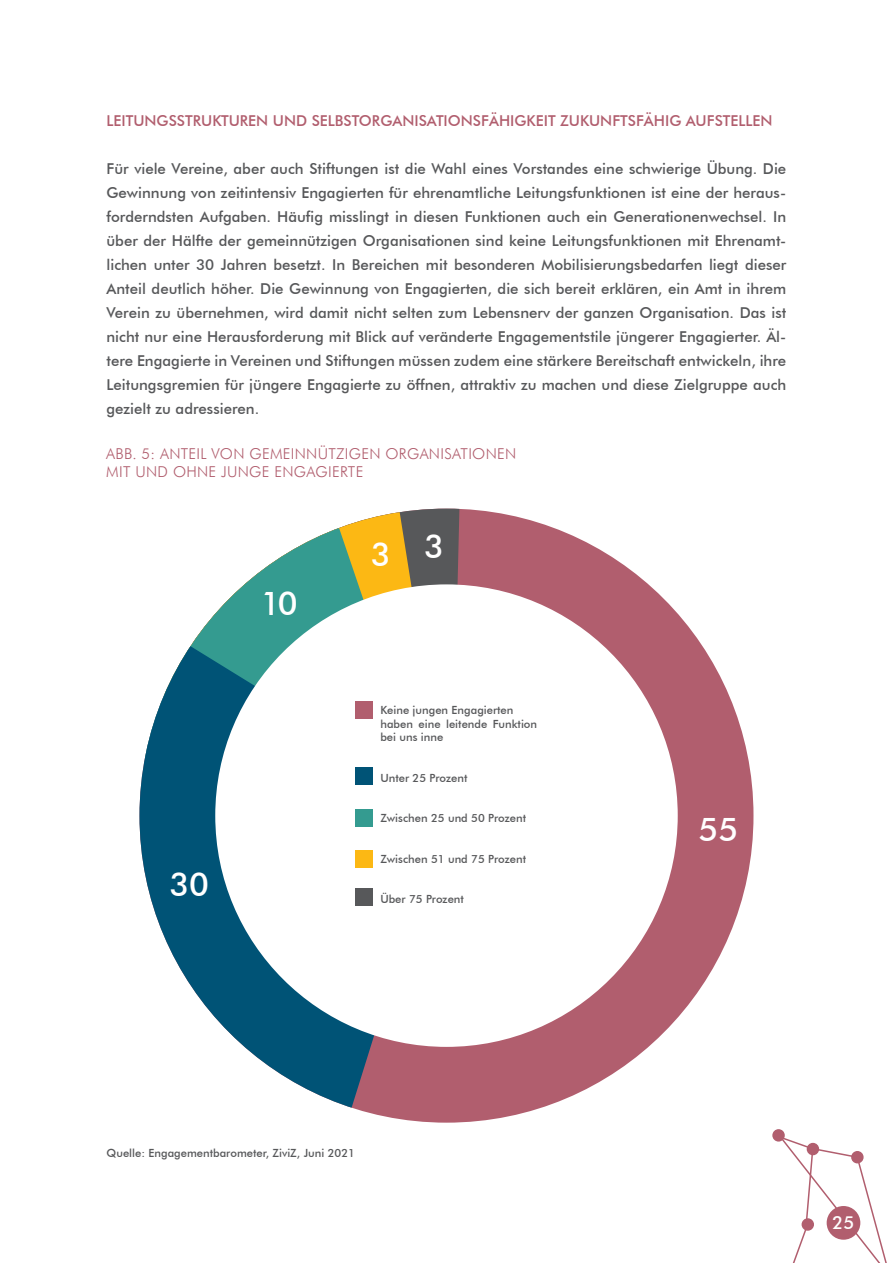
<style>
.page{position:relative;width:893px;height:1263px;background:#fff}
.page>*{position:absolute;margin:0;border:0;box-sizing:border-box;transform-origin:0 0}
.t1{font:500 32.7px "Futura BT";color:#fff}
.t2{font:500 18px "Futura BT";color:#fff}
.t3{font:500 15px/24px "Futura BT";color:#57585a;text-align:justify}
.t4{font:500 15px "Futura BT";color:#b15e6e}
.t5{font:300 15px "Futura BT";letter-spacing:.02em;color:#b15e6e}
.t6{font:500 11.25px/13.5px "Futura BT";color:#57585a}
</style>
<div class="page">
<div style="left:139px;top:509px;width:614px;height:614px;background:#b15e6e;border-radius:50%"></div>
<div style="left:417px;top:509px;width:42px;height:77px;background:#57585a"></div>
<svg style="left:373px;top:510px;width:44px;height:86px;background:#d3a22e"></svg>
<svg style="left:209px;top:517px;width:164px;height:104px"></svg>
<svg style="left:139px;top:621px;width:250px;height:497px;fill:#005376"></svg>
<div style="left:215px;top:584px;width:463px;height:463px;background:#fff;border-radius:50%"></div>
<div style="left:356px;top:702px;width:17px;height:17px;background:#b15e6e"></div>
<div style="left:356px;top:768px;width:17px;height:17px;background:#005376"></div>
<div style="left:356px;top:809px;width:17px;height:17px;background:#349b90"></div>
<div style="left:356px;top:851px;width:17px;height:17px;background:#fcb814"></div>
<div style="left:356px;top:888px;width:17px;height:17px;background:#57585a"></div>
<div style="left:772px;top:1129px;width:13px;height:12px;border:2px solid #b15e6e;border-radius:50%"></div>
<svg style="left:773px;top:1132px;width:114px;height:131px"></svg>
<div style="left:827px;top:1206px;width:33px;height:34px;background:#b15e6e;border-radius:50%"></div>
<p class="t4" style="left:106px;top:112px;width:668px">LEITUNGSSTRUKTUREN UND SELBSTORGANISATIONSFÄHIGKEIT ZUKUNFTSFÄHIG AUFSTELLEN</p>
<p class="t3" style="left:106px;top:157px;width:681px">Für viele Vereine, aber auch Stiftungen ist die Wahl eines Vorstandes eine schwierige Übung. Die Gewinnung von zeitintensiv Engagierten für ehrenamtliche Leitungsfunktionen ist eine der heraus&shy;forderndsten Aufgaben. Häufig misslingt in diesen Funktionen auch ein Generationenwechsel. In über der Hälfte der gemeinnützigen Organisationen sind keine Leitungsfunktionen mit Ehrenamt&shy;lichen unter 30 Jahren besetzt. In Bereichen mit besonderen Mobilisierungsbedarfen liegt dieser Anteil deutlich höher. Die Gewinnung von Engagierten, die sich bereit erklären, ein Amt in ihrem Verein zu übernehmen, wird damit nicht selten zum Lebensnerv der ganzen Organisation. Das ist nicht nur eine Herausforderung mit Blick auf veränderte Engagementstile jüngerer Engagierter. Äl&shy;tere Engagierte in Vereinen und Stiftungen müssen zudem eine stärkere Bereitschaft entwickeln, ihre Leitungsgremien für jüngere Engagierte zu öffnen, attraktiv zu machen und diese Zielgruppe auch gezielt zu adressieren.</p>
<p class="t5" style="left:106px;top:445px;width:412px">ABB. 5: ANTEIL VON GEMEINNÜTZIGEN ORGANISATIONEN</p>
<p class="t5" style="left:106px;top:463px;width:259px">MIT UND OHNE JUNGE ENGAGIERTE</p>
<p class="t1" style="left:261px;top:583px;width:38px">10</p>
<p class="t1" style="left:169px;top:864px;width:41px">30</p>
<p class="t1" style="left:371px;top:534px;width:21px">3</p>
<p class="t1" style="left:424px;top:526px;width:21px">3</p>
<p class="t6" style="left:380px;top:703px;width:135px">Keine jungen Engagierten</p>
<p class="t6" style="left:380px;top:717px;width:158px">haben eine leitende Funktion bei uns inne</p>
<p class="t6" style="left:380px;top:771px;width:89px">Unter 25 Prozent</p>
<p class="t6" style="left:380px;top:811px;width:147px">Zwischen 25 und 50 Prozent</p>
<p class="t6" style="left:380px;top:852px;width:147px">Zwischen 51 und 75 Prozent</p>
<p class="t6" style="left:380px;top:892px;width:85px">Über 75 Prozent</p>
<p class="t1" style="left:699px;top:809px;width:41px">55</p>
<p class="t6" style="left:107px;top:1146px;width:250px">Quelle: Engagementbarometer, ZiviZ, Juni 2021</p>
<p class="t2" style="left:833px;top:1211px;width:23px">25</p>
</div>
